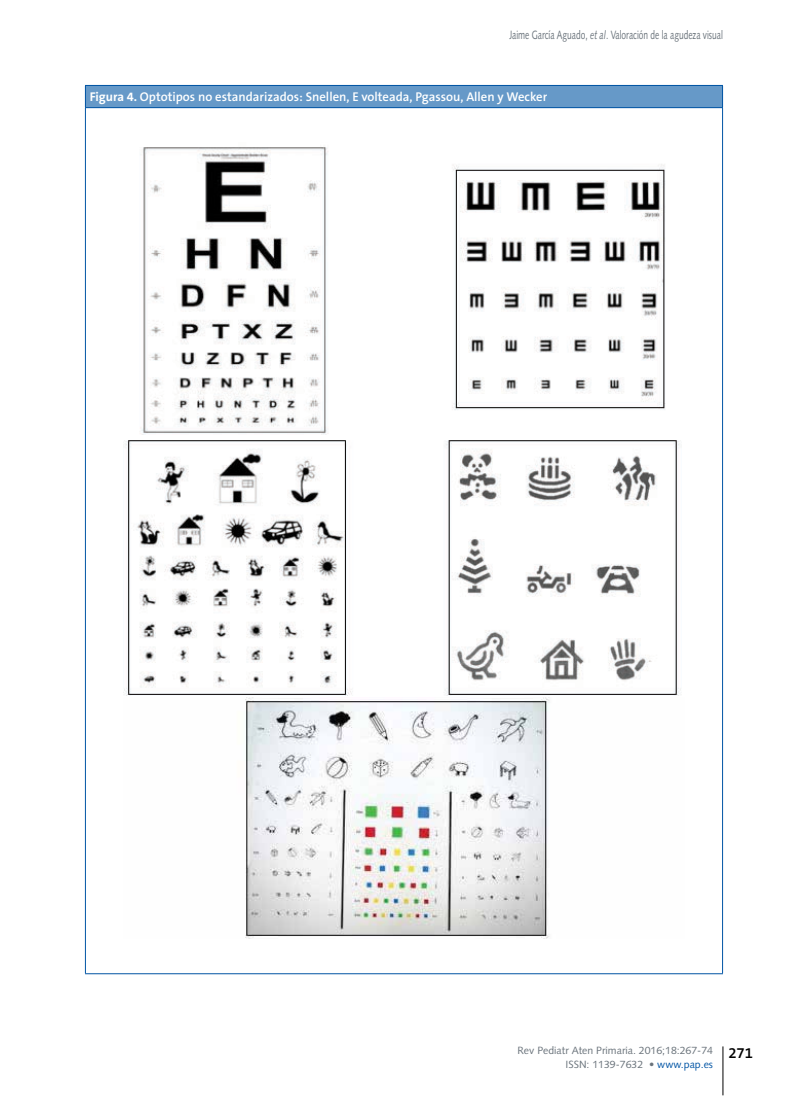
<style>
.page{position:relative;width:808px;height:1106px;background:#fff}
.page>*{position:absolute;margin:0;border:0;box-sizing:border-box;transform-origin:0 0}
.t1{font:600 15px "The Sans B6";color:#000}
.t2{font:600 12.75px "The Sans B6";color:#fff}
.t3{font:12px "Syntax";color:#6a737b;scale:.7 1}
.t4{font:10.5px/13.2px "Syntax";color:#6a737b;text-align:right}
.s1{font-style:italic}
.s2{font-family:"The Sans B7";font-weight:700}
.s3{color:#0054a4}
</style>
<div class="page">
<hr style="left:722px;top:1046px;width:1px;height:49px;background:#000">
<div style="left:85px;top:85px;width:637px;height:23px;background:#6699c8"></div>
<svg style="left:85px;top:86px;width:1px;height:21px"></svg>
<svg style="left:722px;top:86px;width:1px;height:21px"></svg>
<hr style="left:85px;top:85px;width:638px;height:1px;background:#0054a4">
<hr style="left:85px;top:108px;width:1px;height:865px;background:#0054a4">
<hr style="left:722px;top:108px;width:1px;height:865px;background:#0054a4">
<hr style="left:85px;top:107px;width:638px;height:1px;background:#0054a4">
<hr style="left:85px;top:973px;width:638px;height:1px;background:#0054a4">
<img style="left:124px;top:147px;width:557px;height:792px">
<p class="t3" style="left:509px;top:28px;width:306px">Jaime García Aguado, <span class="s1">et al</span>. Valoración de la agudeza visual</p>
<p class="t2" style="left:90px;top:90px;width:459px"><span class="s2">Figura 4.</span> Optotipos no estandarizados: Snellen, E volteada, Pgassou, Allen y Wecker</p>
<p class="t4" style="left:517px;top:1044px;width:197px">Rev Pediatr Aten Primaria. 2016;18:267-74<br>ISSN: 1139-7632 • <span class="s3">www.pap.es</span></p>
<p class="t1" style="left:728px;top:1044px;width:26px">271</p>
</div>
